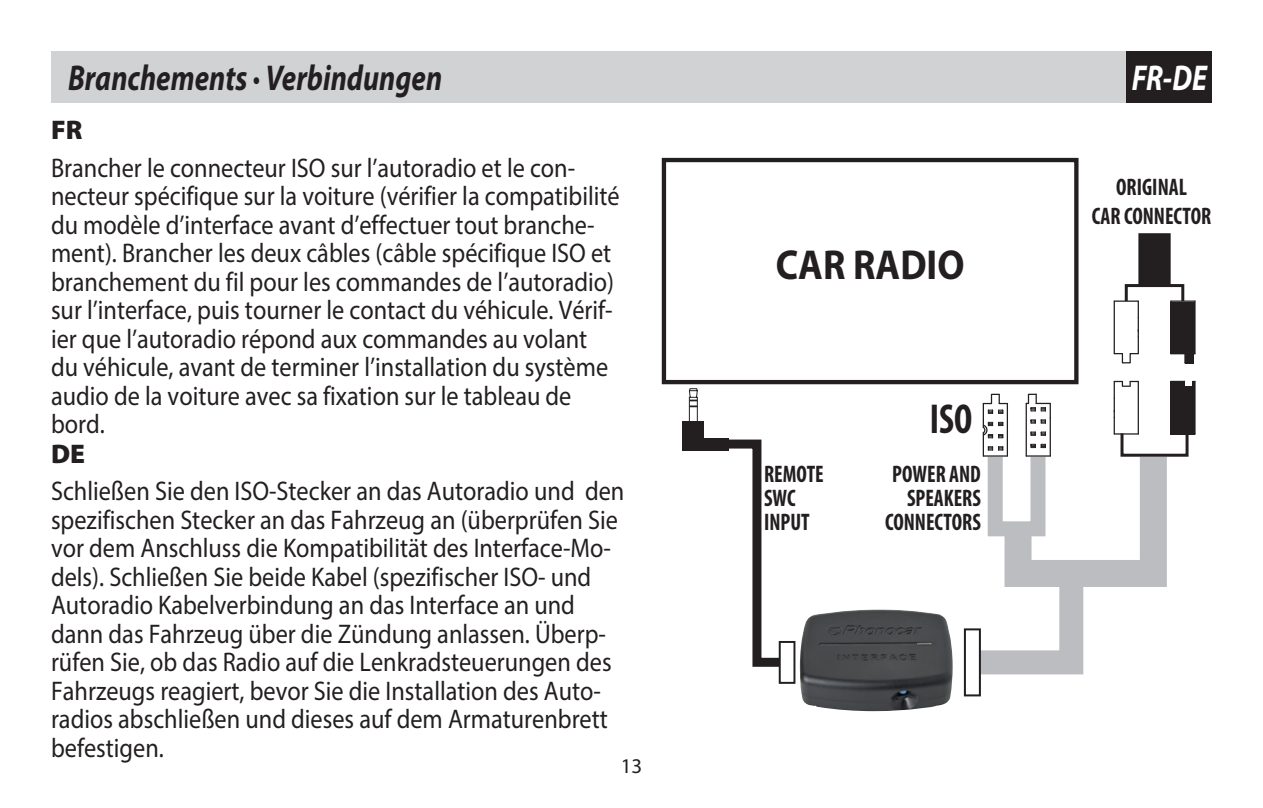
<style>
.page{position:relative;width:1263px;height:808px;background:#fff}
.page>*{position:absolute;margin:0;border:0;box-sizing:border-box;transform-origin:0 0}
.t1{font:700 42px "Myriad Pro";color:#231f20;scale:.9 1}
.t2{font:700 condensed 42px "Myriad Pro";color:#231f20;scale:.9 1}
.t3{font:italic 700 36px "Myriad Pro";color:#231f20;scale:.8 1}
.t4{font:italic 700 36px "Myriad Pro";color:#fff;scale:.8 1}
.t5{font:27px/28.5px "Myriad Pro";color:#231f20;scale:.9 1}
.t6{font:900 27px "Myriad Pro";color:#231f20}
.t7{font:700 condensed 24px/24px "Myriad Pro";color:#231f20;text-align:center;scale:.9 1}
.t8{font:21px "Myriad Pro";color:#231f20}
.s1{font-weight:400;font-style:normal;font-stretch:condensed}
</style>
<div class="page">
<div style="left:51px;top:51px;width:1157px;height:51px;background:#d1d2d4"></div>
<div style="left:1127px;top:51px;width:85px;height:51px;background:#231f20"></div>
<div style="left:662px;top:158px;width:416px;height:226px;border:4px solid #231f20"></div>
<img style="left:800px;top:609px;width:152px;height:102px">
<svg style="left:688px;top:388px;width:10px;height:33px"></svg>
<div style="left:682px;top:421px;width:22px;height:21px;background:#231f20"></div>
<div style="left:682px;top:438px;width:47px;height:13px;background:#231f20"></div>
<svg style="left:729px;top:439px;width:50px;height:232px"></svg>
<div style="left:779px;top:641px;width:16px;height:43px;border:2px solid #231f20"></div>
<div style="left:964px;top:628px;width:17px;height:68px;border:2px solid #231f20"></div>
<div style="left:1138px;top:233px;width:33px;height:53px;background:#231f20"></div>
<div style="left:1125px;top:284px;width:59px;height:19px;border:3px solid #231f20"></div>
<hr style="left:1171px;top:300px;width:24px;height:2px;background:#231f20">
<hr style="left:1114px;top:300px;width:24px;height:2px;background:#231f20">
<svg style="left:1114px;top:301px;width:25px;height:63px"></svg>
<hr style="left:1170px;top:301px;width:1px;height:38px;background:#231f20">
<svg style="left:1170px;top:339px;width:26px;height:25px"></svg>
<div style="left:1171px;top:302px;width:24px;height:52px;background:#231f20"></div>
<svg style="left:948px;top:380px;width:248px;height:306px"></svg>
<h2 class="t3" style="left:68px;top:55px;width:469px">Branchements <span class="s1">•</span> Verbindungen</h2>
<h2 class="t4" style="left:1132px;top:55px;width:96px">FR-DE</h2>
<p class="t6" style="left:51px;top:112px;width:33px">FR</p>
<p class="t5" style="left:51px;top:153px;width:633px">Brancher le connecteur ISO sur l’autoradio et le con&shy;necteur spécifique sur la voiture (vérifier la compatibilité du modèle d’interface avant d’effectuer tout branche&shy;ment). Brancher les deux câbles (câble spécifique ISO et branchement du fil pour les commandes de l’autoradio) sur l’interface, puis tourner le contact du véhicule. Vérif&shy;ier que l’autoradio répond aux commandes au volant du véhicule, avant de terminer l’installation du système audio de la voiture avec sa fixation sur le tableau de bord.</p>
<p class="t6" style="left:51px;top:436px;width:36px">DE</p>
<p class="t5" style="left:51px;top:477px;width:639px">Schließen Sie den ISO-Stecker an das Autoradio und den spezifischen Stecker an das Fahrzeug an (überprüfen Sie vor dem Anschluss die Kompatibilität des Interface-Mo&shy;dels). Schließen Sie beide Kabel (spezifischer ISO- und Autoradio Kabelverbindung an das Interface an und dann das Fahrzeug über die Zündung anlassen. Überp&shy;rüfen Sie, ob das Radio auf die Lenkradsteuerungen des Fahrzeugs reagiert, bevor Sie die Installation des Auto&shy;radios abschließen und dieses auf dem Armaturenbrett befestigen.</p>
<p class="t8" style="left:621px;top:753px;width:23px">13</p>
<h1 class="t1" style="left:776px;top:238px;width:211px">CAR RADIO</h1>
<p class="t7" style="left:764px;top:461px;width:68px;text-align:left">REMOTE<br>SWC<br>INPUT</p>
<h1 class="t2" style="left:930px;top:393px;width:49px">ISO</h1>
<p class="t7" style="left:885px;top:461px;width:108px;text-align:right">POWER AND<br>SPEAKERS<br>CONNECTORS</p>
<p class="t7" style="left:1092px;top:172px;width:134px;line-height:28.8px">ORIGINAL<br>CAR CONNECTOR</p>
</div>
